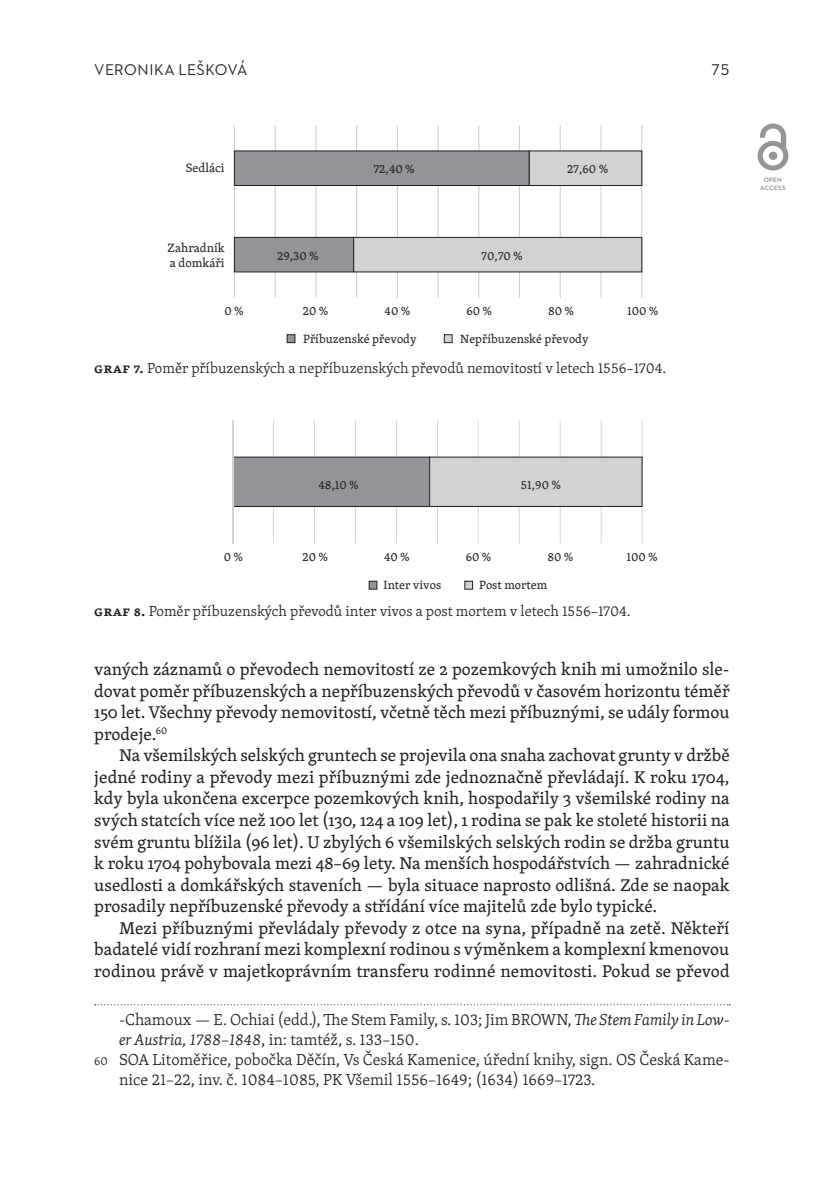
<style>
.page{position:relative;width:814px;height:1191px;background:#fff}
.page>*{position:absolute;margin:0;border:0;box-sizing:border-box;transform-origin:0 0}
.t1{font:17.5px/21.5px "Skolar PE";color:#231f20;text-align:justify}
.t2{font:300 16.28px "Skolar PE";color:#231f20}
.t3{font:15.75px "Neutraface 2 Text";letter-spacing:.015em;color:#231f20}
.t4{font:300 14.88px "Skolar PE";color:#231f20}
.t5{font:12.42px/14.9px "Skolar PE";color:#231f20}
.t6{font:12.25px "Skolar PE";color:#231f20}
.t7{font:600 6.48px/8.8px "Neutraface 2 Text";letter-spacing:.035em;color:#808285;text-align:center}
.s1{font-weight:600}
.s2{font-style:italic}
.s3{font-size:12.08px}
</style>
<div class="page">
<svg style="left:95px;top:1004px;width:635px;height:1px"></svg>
<hr style="left:234px;top:125px;width:1px;height:173px;background:#d1d2d4">
<hr style="left:274px;top:125px;width:2px;height:173px;background:#d1d2d4">
<hr style="left:315px;top:125px;width:1px;height:173px;background:#d1d2d4">
<hr style="left:356px;top:125px;width:1px;height:173px;background:#d1d2d4">
<hr style="left:397px;top:125px;width:1px;height:173px;background:#d1d2d4">
<hr style="left:437px;top:125px;width:1px;height:173px;background:#d1d2d4">
<hr style="left:478px;top:125px;width:1px;height:173px;background:#d1d2d4">
<hr style="left:519px;top:125px;width:1px;height:173px;background:#d1d2d4">
<hr style="left:559px;top:125px;width:2px;height:173px;background:#d1d2d4">
<hr style="left:600px;top:125px;width:1px;height:173px;background:#d1d2d4">
<hr style="left:641px;top:125px;width:1px;height:173px;background:#d1d2d4">
<svg style="left:234px;top:150px;width:408px;height:122px"></svg>
<div style="left:287px;top:335px;width:8px;height:8px;background:#939598"></div>
<div style="left:287px;top:334px;width:8px;height:9px;border:1px solid #231f20"></div>
<div style="left:444px;top:335px;width:8px;height:8px;background:#d1d2d4"></div>
<div style="left:444px;top:334px;width:8px;height:9px;border:1px solid #231f20"></div>
<div style="left:369px;top:581px;width:8px;height:8px;background:#939598"></div>
<div style="left:369px;top:581px;width:8px;height:8px;border:1px solid #231f20"></div>
<div style="left:465px;top:581px;width:7px;height:8px;background:#d1d2d4"></div>
<div style="left:464px;top:581px;width:9px;height:8px;border:1px solid #231f20"></div>
<hr style="left:273px;top:420px;width:1px;height:123px;background:#d1d2d4">
<hr style="left:314px;top:420px;width:1px;height:123px;background:#d1d2d4">
<hr style="left:355px;top:420px;width:1px;height:123px;background:#d1d2d4">
<hr style="left:396px;top:420px;width:1px;height:123px;background:#d1d2d4">
<hr style="left:437px;top:420px;width:1px;height:123px;background:#d1d2d4">
<hr style="left:478px;top:420px;width:1px;height:123px;background:#d1d2d4">
<hr style="left:519px;top:420px;width:1px;height:123px;background:#d1d2d4">
<hr style="left:559px;top:420px;width:1px;height:123px;background:#d1d2d4">
<hr style="left:600px;top:420px;width:1px;height:123px;background:#d1d2d4">
<hr style="left:641px;top:420px;width:1px;height:123px;background:#d1d2d4">
<div style="left:233px;top:457px;width:196px;height:49px;background:#939598"></div>
<div style="left:232px;top:457px;width:198px;height:50px;border:1px solid #231f20"></div>
<div style="left:429px;top:457px;width:213px;height:49px;background:#d1d2d4"></div>
<div style="left:429px;top:457px;width:213px;height:50px;border:1px solid #231f20"></div>
<hr style="left:232px;top:420px;width:1px;height:123px;background:#d1d2d4">
<img style="left:757px;top:123px;width:31px;height:48px">
<p class="t3" style="left:94px;top:60px;width:22px">vero</p>
<p class="t3" style="left:138px;top:60px;width:52px">nika leško</p>
<p class="t3" style="left:227px;top:60px;width:19px">vá</p>
<p class="t3" style="left:711px;top:60px;width:20px">75</p>
<p class="t5" style="left:186px;top:160px;width:40px">Sedláci</p>
<p class="t5" style="left:167px;top:240px;width:59px">Zahradník a domkáři</p>
<p class="t6" style="left:277px;top:247px;width:43px">29,30 %</p>
<p class="t6" style="left:373px;top:160px;width:42px">72,40 %</p>
<p class="t6" style="left:481px;top:247px;width:42px">70,70 %</p>
<p class="t6" style="left:567px;top:160px;width:42px">27,60 %</p>
<p class="t6" style="left:224px;top:301px;width:20px">0 %</p>
<p class="t6" style="left:303px;top:301px;width:27px">20 %</p>
<p class="t6" style="left:384px;top:301px;width:27px">40 %</p>
<p class="t6" style="left:466px;top:301px;width:27px">60 %</p>
<p class="t6" style="left:548px;top:301px;width:27px">80 %</p>
<p class="t6" style="left:627px;top:301px;width:33px">100 %</p>
<p class="t6" style="left:302px;top:305px;width:115px">Příbuzenské převody</p>
<p class="t6" style="left:459px;top:305px;width:130px">Nepříbuzenské převody</p>
<p class="t6" style="left:303px;top:330px;width:115px">Příbuzenské převody</p>
<p class="t6" style="left:460px;top:330px;width:130px">Nepříbuzenské převody</p>
<p class="t4" style="left:94px;top:357px;width:573px"><span class="s1">Graf 7.</span> Poměr příbuzenských a nepříbuzenských převodů nemovitostí v letech 1556–1704.</p>
<p class="t7" style="left:760px;top:175px;width:27px">OPEN<br>ACCESS</p>
<p class="t6" style="left:318px;top:475px;width:42px">48,10 %</p>
<p class="t6" style="left:521px;top:475px;width:41px">51,90 %</p>
<p class="t6" style="left:224px;top:547px;width:20px">0 %</p>
<p class="t6" style="left:302px;top:547px;width:27px">20 %</p>
<p class="t6" style="left:384px;top:547px;width:27px">40 %</p>
<p class="t6" style="left:466px;top:547px;width:27px">60 %</p>
<p class="t6" style="left:547px;top:547px;width:27px">80 %</p>
<p class="t6" style="left:626px;top:547px;width:33px">100 %</p>
<p class="t6" style="left:384px;top:572px;width:27px">40 %</p>
<p class="t6" style="left:383px;top:576px;width:59px">Inter vivos</p>
<p class="t6" style="left:479px;top:576px;width:70px">Post mortem</p>
<p class="t4" style="left:94px;top:600px;width:537px"><span class="s1">Graf 8.</span> Poměr příbuzenských převodů inter vivos a post mortem v letech 1556–1704.</p>
<p class="t6" style="left:384px;top:601px;width:59px">Inter vivos</p>
<p class="t6" style="left:479px;top:601px;width:70px">Post mortem</p>
<p class="t1" style="left:94px;top:658px;width:636px">vaných záznamů o převodech nemovitostí ze 2 pozemkových knih mi umožnilo sle&shy;dovat poměr příbuzenských a nepříbuzenských převodů v časovém horizontu téměř 150 let. Všechny převody nemovitostí, včetně těch mezi příbuznými, se udály formou prodeje.<sup>60</sup></p>
<p class="t1" style="left:94px;top:744px;width:637px;text-indent:25px">Na všemilských selských gruntech se projevila ona snaha zachovat grunty v držbě jedné rodiny a převody mezi příbuznými zde jednoznačně převládají. K roku 1704, kdy byla ukončena excerpce pozemkových knih, hospodařily 3 všemilské rodiny na svých statcích více než 100 let (130, 124 a 109 let), 1 rodina se pak ke stoleté historii na svém gruntu blížila (96 let). U zbylých 6 všemilských selských rodin se držba gruntu k roku 1704 pohybovala mezi 48–69 lety. Na menších hospodářstvích — zahradnické usedlosti a domkářských staveních — byla situace naprosto odlišná. Zde se naopak prosadily nepříbuzenské převody a střídání více majitelů zde bylo typické.</p>
<p class="t1" style="left:94px;top:916px;width:637px;text-indent:25px">Mezi příbuznými převládaly převody z otce na syna, případně na zetě. Někteří badatelé vidí rozhraní mezi komplexní rodinou s výměnkem a komplexní kmenovou rodinou právě v majetkoprávním transferu rodinné nemovitosti. Pokud se převod</p>
<p class="t2" style="left:119px;top:1007px;width:612px">-Chamoux — E. Ochiai (edd.), The Stem Family, s. 103; Jim BROWN, <span class="s2">The Stem Family in Low-</span></p>
<p class="t2" style="left:119px;top:1027px;width:301px"><span class="s2">er Austria, 1788–1848</span>, in: tamtéž, s. 133–150.</p>
<p class="t2" style="left:94px;top:1047px;width:636px"><span class="s3">60</span> SOA Litoměřice, pobočka Děčín, Vs Česká Kamenice, úřední knihy, sign. OS Česká Kame-</p>
<p class="t2" style="left:119px;top:1068px;width:477px">nice 21–22, inv. č. 1084–1085, PK Všemil 1556–1649; (1634) 1669–1723.</p>
</div>
